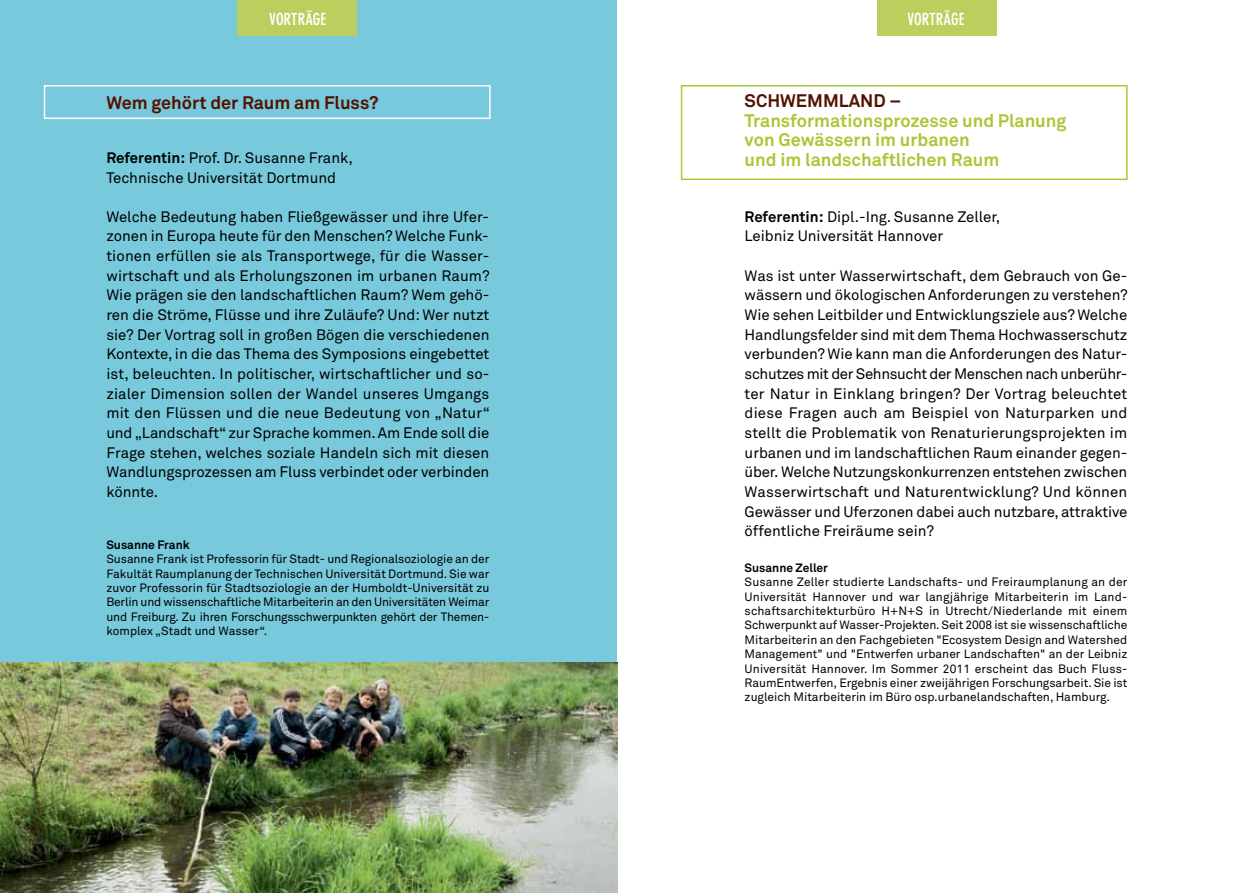
<style>
.page{position:relative;width:1234px;height:893px;background:#fff}
.page>*{position:absolute;margin:0;border:0;box-sizing:border-box;transform-origin:0 0}
.t1{font:700 18px/19.6px "Akkurat";color:#abc737}
.t2{font:700 18px "Akkurat";color:#541100}
.t3{font:700 condensed 16.5px "DIN Neuzeit Grotesk";color:#fff}
.t4{font:15px/19.6px "Akkurat";color:#000}
.t5{font:12px/14.4px "Akkurat";color:#000;text-align:justify}
.t6{font:700 12px "Akkurat";color:#000}
.s1{font-weight:700}
</style>
<div class="page">
<div style="left:0;top:0;width:617px;height:893px;background:#77c9db"></div>
<div style="left:238px;top:0;width:119px;height:36px;background:#bbcf5e"></div>
<div style="left:876px;top:0;width:120px;height:36px;background:#bbcf5e"></div>
<div style="left:44px;top:85px;width:446px;height:34px;border:2px solid #fff"></div>
<div style="left:680px;top:85px;width:447px;height:95px;border:2px solid #abc737"></div>
<img style="left:0;top:662px;width:617px;height:231px">
<p class="t3" style="left:269px;top:13px;width:59px">VORTRÄGE</p>
<p class="t3" style="left:907px;top:13px;width:59px">VORTRÄGE</p>
<p class="t2" style="left:106px;top:96px;width:274px">Wem gehört der Raum am Fluss?</p>
<p class="t4" style="left:106px;top:149px;width:248px"><span class="s1">Referentin:</span> Prof. Dr. Susanne Frank,<br>Technische Universität Dortmund</p>
<p class="t4" style="left:106px;top:208px;width:385px;text-align:justify">Welche Bedeutung haben Fließgewässer und ihre Ufer&shy;zonen in Europa heute für den Menschen? Welche Funk&shy;tionen erfüllen sie als Transportwege, für die Wasser&shy;wirtschaft und als Erholungszonen im urbanen Raum?<br>Wie prägen sie den landschaftlichen Raum? Wem gehö&shy;ren die Ströme, Flüsse und ihre Zuläufe? Und: Wer nutzt sie? Der Vortrag soll in großen Bögen die verschiedenen Kontexte, in die das Thema des Symposions eingebettet ist, beleuchten. In politischer, wirtschaftlicher und so&shy;zialer Dimension sollen der Wandel unseres Umgangs mit den Flüssen und die neue Bedeutung von „Natur“ und „Landschaft“ zur Sprache kommen. Am Ende soll die Frage stehen, welches soziale Handeln sich mit diesen Wandlungsprozessen am Fluss verbindet oder verbinden könnte.</p>
<p class="t6" style="left:106px;top:540px;width:85px">Susanne Frank</p>
<p class="t5" style="left:106px;top:553px;width:384px">Susanne Frank ist Professorin für Stadt- und Regionalsoziologie an der Fakultät Raumplanung der Technischen Universität Dortmund. Sie war zuvor Professorin für Stadtsoziologie an der Humboldt-Universität zu Berlin und wissenschaftliche Mitarbeiterin an den Universitäten Weimar und Freiburg. Zu ihren Forschungsschwerpunkten gehört der Themen&shy;komplex „Stadt und Wasser“.</p>
<p class="t2" style="left:744px;top:94px;width:158px">SCHWEMMLAND –</p>
<p class="t1" style="left:744px;top:113px;width:323px">Transformationsprozesse und Planung von Gewässern im urbanen<br>und im landschaftlichen Raum</p>
<p class="t4" style="left:744px;top:208px;width:257px"><span class="s1">Referentin:</span> Dipl.-Ing. Susanne Zeller,<br>Leibniz Universität Hannover</p>
<p class="t4" style="left:744px;top:267px;width:384px;text-align:justify">Was ist unter Wasserwirtschaft, dem Gebrauch von Ge&shy;wässern und ökologischen Anforderungen zu verstehen?<br>Wie sehen Leitbilder und Entwicklungsziele aus? Welche Handlungsfelder sind mit dem Thema Hochwasserschutz verbunden? Wie kann man die Anforderungen des Natur&shy;schutzes mit der Sehnsucht der Menschen nach unberühr&shy;ter Natur in Einklang bringen? Der Vortrag beleuchtet diese Fragen auch am Beispiel von Naturparken und stellt die Problematik von Renaturierungsprojekten im urbanen und im landschaftlichen Raum einander gegen&shy;über. Welche Nutzungskonkurrenzen entstehen zwischen Wasserwirtschaft und Naturentwicklung? Und können Gewässer und Uferzonen dabei auch nutzbare, attraktive öffentliche Freiräume sein?</p>
<p class="t6" style="left:744px;top:563px;width:85px">Susanne Zeller</p>
<p class="t5" style="left:744px;top:576px;width:384px">Susanne Zeller studierte Landschafts- und Freiraumplanung an der Universität Hannover und war langjährige Mitarbeiterin im Land&shy;schaftsarchitekturbüro H+N+S in Utrecht/Niederlande mit einem Schwerpunkt auf Wasser-Projekten. Seit 2008 ist sie wissenschaftliche Mitarbeiterin an den Fachgebieten "Ecosystem Design and Watershed Management" und "Entwerfen urbaner Landschaften" an der Leibniz Universität Hannover. Im Sommer 2011 erscheint das Buch Fluss-RaumEntwerfen, Ergebnis einer zweijährigen Forschungsarbeit. Sie ist zugleich Mitarbeiterin im Büro osp.urbanelandschaften, Hamburg.</p>
</div>
